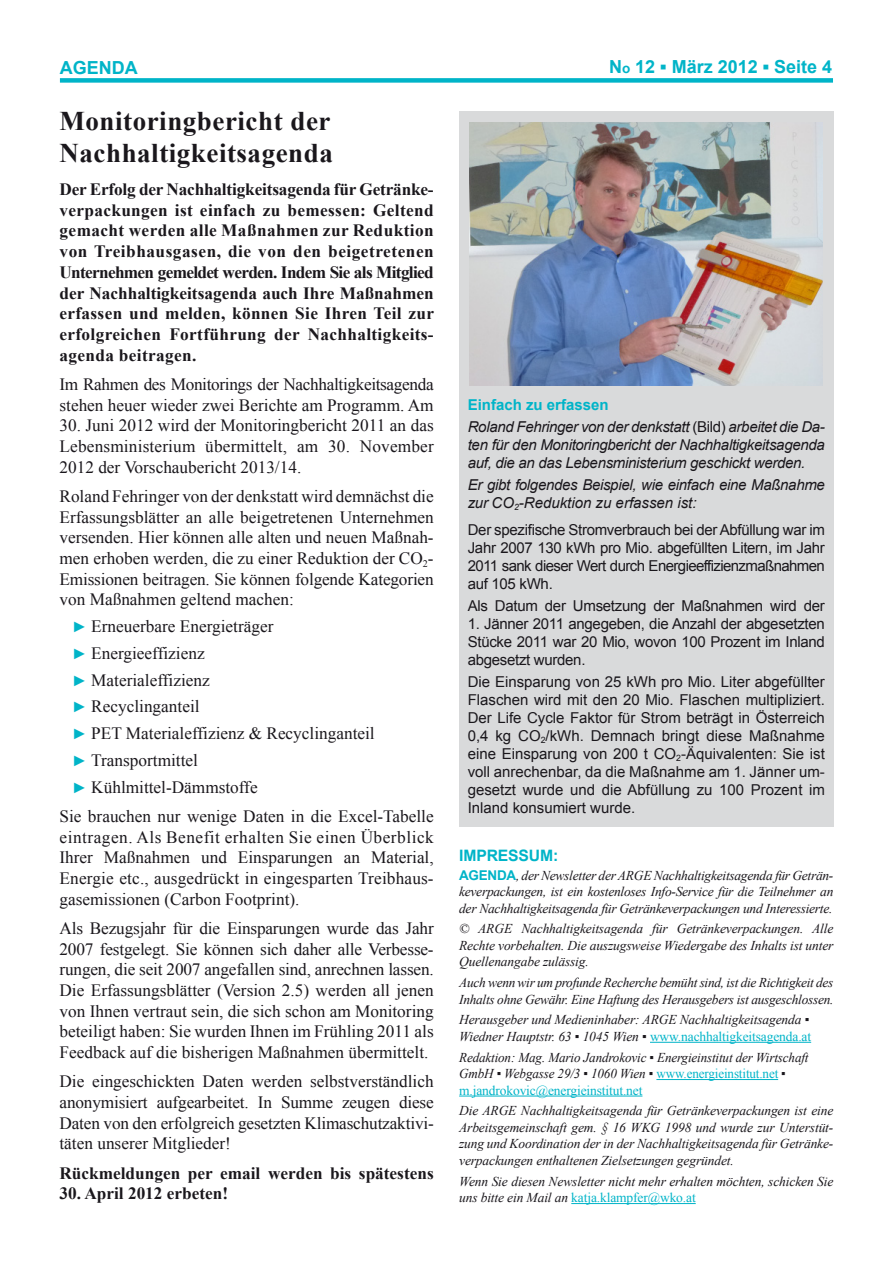
<style>
.page{position:relative;width:893px;height:1263px;background:#fff}
.page>*{position:absolute;margin:0;border:0;box-sizing:border-box;transform-origin:0 0}
.t1{font:700 27px/31.5px "Times New Roman";letter-spacing:.02em;color:#1a171c}
.t2{font:700 18px "Arial";color:#00b4c8}
.t3{font:17.25px/20.7px "Times New Roman";color:#1a171c;text-align:justify}
.t4{font:700 17.25px/20.7px "Times New Roman";color:#1a171c;text-align:justify}
.t5{font:17.25px/20.7px "Times New Roman";letter-spacing:-.02em;color:#1a171c}
.t6{font:700 15.75px "Arial";letter-spacing:-.01em;color:#00b4c8}
.t7{font:15px/18px "Arial";letter-spacing:-.02em;color:#1a171c;text-align:justify}
.t8{font:italic 15px/18px "Arial";letter-spacing:-.02em;color:#1a171c;text-align:justify}
.t9{font:700 15px "Arial";color:#00b4c8}
.t10{font:italic 13.5px/16.5px "Times New Roman";letter-spacing:-.01em;color:#1a171c}
.s1{font-family:"Arial";font-weight:700;font-size:15px;color:#00b4c8}
.s2{font-size:13.5px}
.s3{font-family:"Times New Roman"}
.s4{font-style:normal}
.s5{font-family:"Arial";font-weight:700;font-style:normal;color:#00b4c8}
.s6{font-style:normal;color:#00b4c8}
</style>
<div class="page">
<div style="left:459px;top:112px;width:374px;height:715px;background:#d9dadb"></div>
<img style="left:470px;top:123px;width:352px;height:262px">
<div style="left:60px;top:78px;width:773px;height:5px;background:#00b4c8"></div>
<hr style="left:650px;top:1042px;width:161px;height:1px;background:#00b4c8">
<hr style="left:656px;top:1079px;width:122px;height:1px;background:#00b4c8">
<hr style="left:459px;top:1096px;width:183px;height:1px;background:#00b4c8">
<hr style="left:571px;top:1203px;width:125px;height:1px;background:#00b4c8">
<p class="t2" style="left:60px;top:56px;width:79px">AGENDA</p>
<p class="t1" style="left:60px;top:105px;width:275px">Monitoringbericht der<br>Nachhaltigkeitsagenda</p>
<p class="t4" style="left:60px;top:178px;width:376px">Der Erfolg der Nachhaltigkeitsagenda für Getränke&shy;verpackungen ist einfach zu bemessen: Geltend gemacht werden alle Maßnahmen zur Reduktion von Treibhausgasen, die von den beigetretenen Unternehmen gemeldet werden. Indem Sie als Mitglied der Nachhaltigkeitsagenda auch Ihre Maßnahmen erfassen und melden, können Sie Ihren Teil zur erfolgreichen Fortführung der Nachhaltigkeits&shy;agenda beitragen.</p>
<p class="t5" style="left:60px;top:373px;width:376px">Im Rahmen des Monitorings der Nachhaltigkeitsagenda stehen heuer wieder zwei Berichte am Programm. Am</p>
<p class="t3" style="left:60px;top:415px;width:376px">30. Juni 2012 wird der Monitoringbericht 2011 an das Lebensministerium übermittelt, am 30. November 2012 der Vorschaubericht 2013/14.</p>
<p class="t3" style="left:60px;top:485px;width:376px">Roland Fehringer von der denkstatt wird demnächst die Erfassungsblätter an alle beigetretenen Unternehmen versenden. Hier können alle alten und neuen Maßnah&shy;men erhoben werden, die zu einer Reduktion der CO<sub>2</sub>- Emissionen beitragen. Sie können folgende Kategorien von Maßnahmen geltend machen:</p>
<p class="t3" style="left:72px;top:616px;width:203px"><span class="s1">►</span> Erneuerbare Energieträger</p>
<p class="t3" style="left:72px;top:642px;width:134px"><span class="s1">►</span> Energieeffizienz</p>
<p class="t3" style="left:72px;top:669px;width:139px"><span class="s1">►</span> Materialeffizienz</p>
<p class="t3" style="left:72px;top:696px;width:129px"><span class="s1">►</span> Recyclinganteil</p>
<p class="t3" style="left:72px;top:723px;width:304px"><span class="s1">►</span> PET Materialeffizienz &amp; Recyclinganteil</p>
<p class="t3" style="left:72px;top:749px;width:127px"><span class="s1">►</span> Transportmittel</p>
<p class="t3" style="left:72px;top:776px;width:187px"><span class="s1">►</span> Kühlmittel-Dämmstoffe</p>
<p class="t3" style="left:60px;top:805px;width:376px">Sie brauchen nur wenige Daten in die Excel-Tabelle eintragen. Als Benefit erhalten Sie einen Überblick Ihrer Maßnahmen und Einsparungen an Material, Energie etc., ausgedrückt in eingesparten Treibhaus&shy;gasemissionen (Carbon Footprint).</p>
<p class="t3" style="left:60px;top:917px;width:376px">Als Bezugsjahr für die Einsparungen wurde das Jahr 2007 festgelegt. Sie können sich daher alle Verbesse&shy;rungen, die seit 2007 angefallen sind, anrechnen lassen.<br>Die Erfassungsblätter (Version 2.5) werden all jenen von Ihnen vertraut sein, die sich schon am Monitoring beteiligt haben: Sie wurden Ihnen im Frühling 2011 als Feedback auf die bisherigen Maßnahmen übermittelt.</p>
<p class="t3" style="left:60px;top:1071px;width:376px">Die eingeschickten Daten werden selbstverständlich anonymisiert aufgearbeitet. In Summe zeugen diese Daten von den erfolgreich gesetzten Klimaschutzaktivi&shy;täten unserer Mitglieder!</p>
<p class="t4" style="left:60px;top:1162px;width:376px">Rückmeldungen per email werden bis spätestens</p>
<p class="t4" style="left:60px;top:1183px;width:170px">30. April 2012 erbeten!</p>
<p class="t2" style="left:609px;top:55px;width:225px">N<span class="s2">o</span> 12 <span class="s3">▪</span> März 2012 <span class="s3">▪</span> Seite 4</p>
<p class="t9" style="left:468px;top:395px;width:142px">Einfach zu erfassen</p>
<p class="t8" style="left:468px;top:418px;width:359px">Roland Fehringer von der denkstatt <span class="s4">(Bild)</span> arbeitet die Da&shy;ten für den Monitoringbericht der Nachhaltigkeitsagenda auf, die an das Lebensministerium geschickt werden.</p>
<p class="t8" style="left:468px;top:476px;width:359px">Er gibt folgendes Beispiel, wie einfach eine Maßnahme zur CO<sub>2</sub>-Reduktion zu erfassen ist:</p>
<p class="t7" style="left:468px;top:521px;width:359px">Der spezifische Stromverbrauch bei der Abfüllung war im Jahr 2007 130 kWh pro Mio. abgefüllten Litern, im Jahr 2011 sank dieser Wert durch Energieeffizienzmaßnahmen auf 105 kWh.</p>
<p class="t7" style="left:468px;top:597px;width:359px">Als Datum der Umsetzung der Maßnahmen wird der</p>
<p class="t7" style="left:468px;top:615px;width:359px">1. Jänner 2011 angegeben, die Anzahl der abgesetzten Stücke 2011 war 20 Mio, wovon 100 Prozent im Inland abgesetzt wurden.</p>
<p class="t7" style="left:468px;top:673px;width:359px">Die Einsparung von 25 kWh pro Mio. Liter abgefüllter Flaschen wird mit den 20 Mio. Flaschen multipliziert.<br>Der Life Cycle Faktor für Strom beträgt in Österreich 0,4 kg CO<sub>2</sub>/kWh. Demnach bringt diese Maßnahme eine Einsparung von 200 t CO<sub>2</sub>-Äquivalenten: Sie ist voll anrechenbar, da die Maßnahme am 1. Jänner um&shy;gesetzt wurde und die Abfüllung zu 100 Prozent im Inland konsumiert wurde.</p>
<p class="t6" style="left:459px;top:845px;width:101px">IMPRESSUM:</p>
<p class="t10" style="left:459px;top:866px;width:376px;text-align:justify"><span class="s5">AGENDA</span>, der Newsletter der ARGE Nachhaltigkeitsagenda für Geträn&shy;keverpackungen, ist ein kostenloses Info-Service für die Teilnehmer an der Nachhaltigkeitsagenda für Getränkeverpackungen und Interessierte.</p>
<p class="t10" style="left:459px;top:920px;width:376px;text-align:justify">© ARGE Nachhaltigkeitsagenda für Getränkeverpackungen. Alle Rechte vorbehalten. Die auszugsweise Wiedergabe des Inhalts ist unter Quellenangabe zulässig.</p>
<p class="t10" style="left:459px;top:974px;width:376px">Auch wenn wir um profunde Recherche bemüht sind, ist die Richtigkeit des<br>Inhalts ohne Gewähr. Eine Haftung des Herausgebers ist ausgeschlossen.</p>
<p class="t10" style="left:459px;top:1011px;width:354px">Herausgeber und Medieninhaber: ARGE Nachhaltigkeitsagenda ▪<br>Wiedner Hauptstr. 63 ▪ 1045 Wien ▪ <span class="s6">www.nachhaltigkeitsagenda.at</span></p>
<p class="t10" style="left:459px;top:1048px;width:351px">Redaktion: Mag. Mario Jandrokovic ▪ Energieinstitut der Wirtschaft<br>GmbH ▪ Webgasse 29/3 ▪ 1060 Wien ▪ <span class="s6">www.energieinstitut.net</span> ▪ <span class="s6">m.jandrokovic@energieinstitut.net</span></p>
<p class="t10" style="left:459px;top:1102px;width:376px;text-align:justify">Die ARGE Nachhaltigkeitsagenda für Getränkeverpackungen ist eine Arbeitsgemeinschaft gem. § 16 WKG 1998 und wurde zur Unterstüt&shy;zung und Koordination der in der Nachhaltigkeitsagenda für Getränke&shy;verpackungen enthaltenen Zielsetzungen gegründet.</p>
<p class="t10" style="left:459px;top:1172px;width:376px">Wenn Sie diesen Newsletter nicht mehr erhalten möchten, schicken Sie uns bitte ein Mail an <span class="s6">katja.klampfer@wko.at</span></p>
</div>
